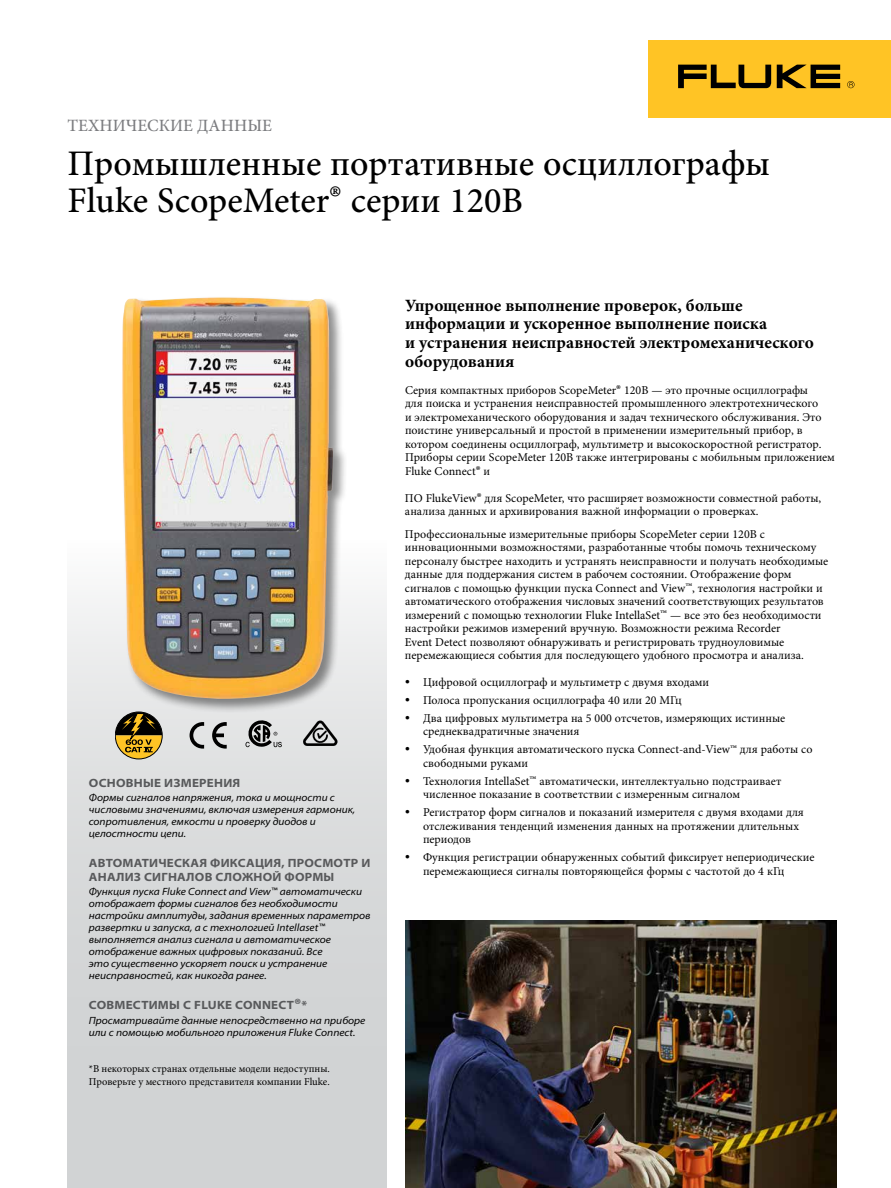
<style>
.page{position:relative;width:891px;height:1188px;background:#fff}
.page>*{position:absolute;margin:0;border:0;box-sizing:border-box;transform-origin:0 0}
.t1{font:500 36px/37.5px "Minion Pro";color:#000}
.t2{font:700 17.25px/18.8px "Minion Pro";color:#000}
.t3{font:500 17.25px "Minion Pro";color:#7b7c7f}
.t4{font:12px/13.5px "Minion Pro";color:#000}
.t5{font:700 semi-expanded 12px/13.5px "Myriad Pro";letter-spacing:.02em;color:#58595b}
.t6{font:italic semi-expanded 10.5px/12px "Myriad Pro";color:#000}
.t7{font:10.5px/12.6px "Minion Pro";color:#000}
.s1{font-size:39px}
.s2{font-size:9.45px}
.s3{font-size:15px}
.s4{font-family:"Myriad Pro";font-stretch:semi-expanded;font-size:16.5px}
</style>
<div class="page">
<div style="left:68px;top:540px;width:319px;height:648px;background:#d1d3d4"></div>
<div style="left:648px;top:40px;width:243px;height:78px;background:#ffc425"></div>
<svg style="left:777px;top:65px;width:63px;height:23px"></svg>
<svg style="left:678px;top:65px;width:93px;height:23px"></svg>
<svg style="left:847px;top:81px;width:8px;height:7px"></svg>
<div style="left:120px;top:296px;width:228px;height:417px;background:#000;opacity:.45"></div>
<img style="left:122px;top:297px;width:211px;height:402px">
<svg style="left:246px;top:720px;width:36px;height:27px"></svg>
<svg style="left:190px;top:722px;width:14px;height:27px"></svg>
<svg style="left:212px;top:722px;width:15px;height:27px"></svg>
<svg style="left:303px;top:720px;width:34px;height:26px"></svg>
<svg style="left:115px;top:712px;width:47px;height:47px;background:#8a743a"></svg>
<img style="left:405px;top:920px;width:432px;height:268px">
<h2 class="t3" style="left:68px;top:114px;width:206px">ТЕХНИЧЕСКИЕ ДАННЫЕ</h2>
<h1 class="t1" style="left:68px;top:144px;width:704px">Промышленные портативные осциллографы<br>Fluke ScopeMeter<span class="s1">®</span> серии 120B</h1>
<p class="t5" style="left:89px;top:776px;width:153px">ОСНОВНЫЕ ИЗМЕРЕНИЯ</p>
<p class="t6" style="left:89px;top:792px;width:268px">Формы сигналов напряжения, тока и мощности с числовыми значениями, включая измерения гармоник, сопротивления, емкости и проверку диодов и целостности цепи.</p>
<p class="t5" style="left:89px;top:856px;width:283px">АВТОМАТИЧЕСКАЯ ФИКСАЦИЯ, ПРОСМОТР И<br>АНАЛИЗ СИГНАЛОВ СЛОЖНОЙ ФОРМЫ</p>
<p class="t6" style="left:89px;top:886px;width:283px">Функция пуска Fluke Connect and View<span class="s2">™</span> автоматически отображает формы сигналов без необходимости настройки амплитуды, задания временных параметров развертки и запуска, а с технологией Intellaset<span class="s2">™ </span>выполняется анализ сигнала и автоматическое отображение важных цифровых показаний. Все<br>это существенно ускоряет поиск и устранение неисправностей, как никогда ранее.</p>
<p class="t5" style="left:89px;top:998px;width:220px">СОВМЕСТИМЫ С FLUKE CONNECT<span class="s3">®</span>*</p>
<p class="t6" style="left:89px;top:1014px;width:278px">Просматривайте данные непосредственно на приборе или с помощью мобильного приложения Fluke Connect.</p>
<p class="t7" style="left:89px;top:1063px;width:243px">*В некоторых странах отдельные модели недоступны.<br>Проверьте у местного представителя компании Fluke.</p>
<h2 class="t2" style="left:405px;top:296px;width:410px">Упрощенное выполнение проверок, больше информации и ускоренное выполнение поиска<br>и устранения неисправностей электромеханического оборудования</h2>
<p class="t4" style="left:405px;top:383px;width:431px">Серия компактных приборов ScopeMeter<span class="s3">®</span> 120B — это прочные осциллографы<br>для поиска и устранения неисправностей промышленного электротехнического<br>и электромеханического оборудования и задач технического обслуживания. Это поистине универсальный и простой в применении измерительный прибор, в котором соединены осциллограф, мультиметр и высокоскоростной регистратор.<br>Приборы серии ScopeMeter 120B также интегрированы с мобильным приложением Fluke Connect<span class="s3">®</span> и</p>
<p class="t4" style="left:405px;top:491px;width:418px">ПО FlukeView<span class="s3">®</span> для ScopeMeter, что расширяет возможности совместной работы, анализа данных и архивирования важной информации о проверках.</p>
<p class="t4" style="left:405px;top:527px;width:425px">Профессиональные измерительные приборы ScopeMeter серии 120B с инновационными возможностями, разработанные чтобы помочь техническому персоналу быстрее находить и устранять неисправности и получать необходимые данные для поддержания систем в рабочем состоянии. Отображение форм сигналов с помощью функции пуска Connect and View<span class="s3">™</span>, технология настройки и автоматического отображения числовых значений соответствующих результатов измерений с помощью технологии Fluke IntellaSet<span class="s3">™</span> — все это без необходимости настройки режимов измерений вручную. Возможности режима Recorder<br>Event Detect позволяют обнаруживать и регистрировать трудноуловимые перемежающиеся события для последующего удобного просмотра и анализа.</p>
<p class="t4" style="left:405px;top:675px;width:306px"><span class="s4">•</span> Цифровой осциллограф и мультиметр с двумя входами</p>
<p class="t4" style="left:405px;top:693px;width:278px"><span class="s4">•</span> Полоса пропускания осциллографа 40 или 20 МГц</p>
<p class="t4" style="left:423px;top:711px;width:364px;text-indent:-18px"><span class="s4">•</span> Два цифровых мультиметра на 5 000 отсчетов, измеряющих истинные среднеквадратичные значения</p>
<p class="t4" style="left:423px;top:743px;width:391px;text-indent:-18px"><span class="s4">•</span> Удобная функция автоматического пуска Connect-and-View<span class="s3">™</span> для работы со свободными руками</p>
<p class="t4" style="left:423px;top:774px;width:360px;text-indent:-18px"><span class="s4">•</span> Технология IntellaSet<span class="s3">™</span> автоматически, интеллектуально подстраивает численное показание в соответствии с измеренным сигналом</p>
<p class="t4" style="left:423px;top:806px;width:382px;text-indent:-18px"><span class="s4">•</span> Регистратор форм сигналов и показаний измерителя с двумя входами для отслеживания тенденций изменения данных на протяжении длительных периодов</p>
<p class="t4" style="left:423px;top:851px;width:393px;text-indent:-18px"><span class="s4">•</span> Функция регистрации обнаруженных событий фиксирует непериодические перемежающиеся сигналы повторяющейся формы с частотой до 4 кГц</p>
</div>
